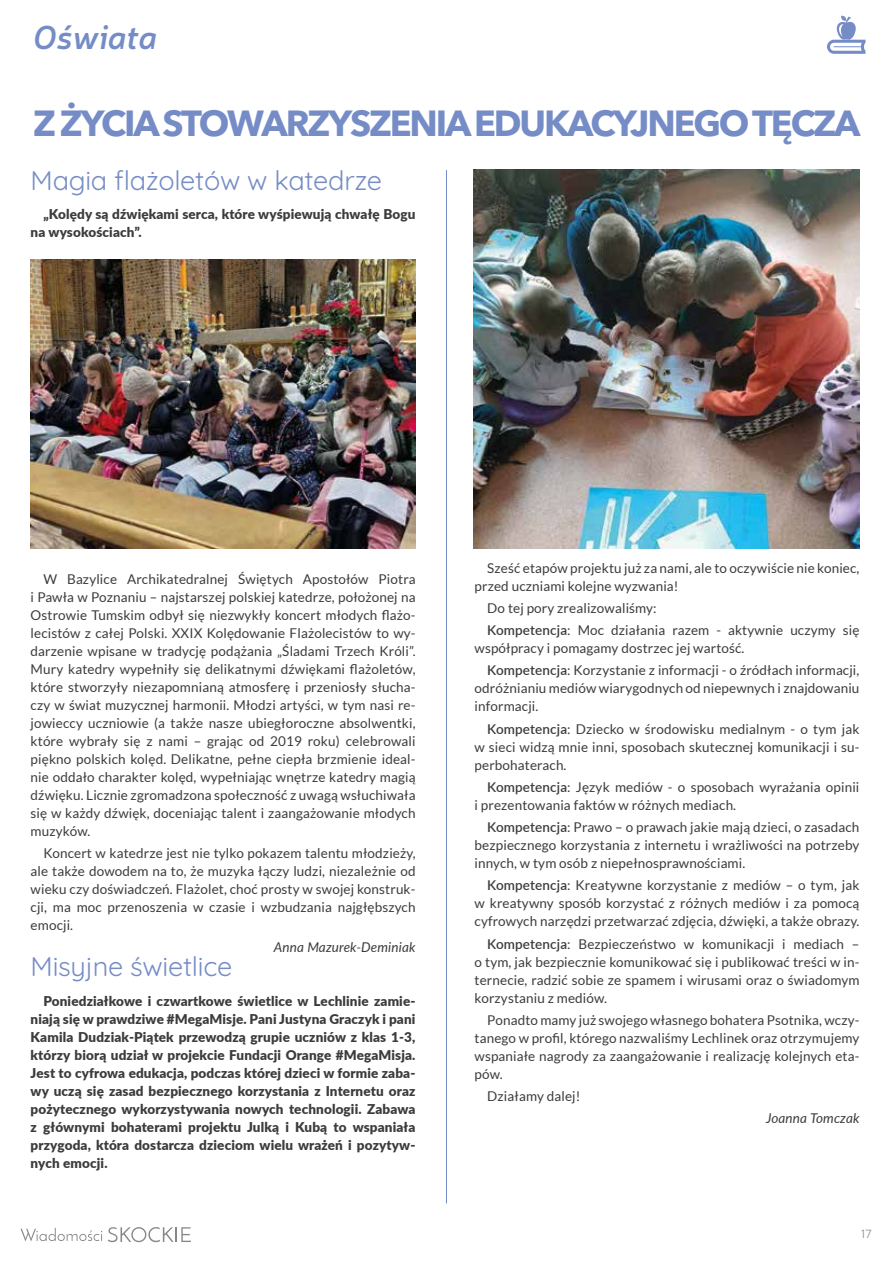
<style>
.page{position:relative;width:893px;height:1263px;background:#fff}
.page>*{position:absolute;margin:0;border:0;box-sizing:border-box;transform-origin:0 0}
.t1{font:700 36px "Avenir Next LT Pro";letter-spacing:-.06em;color:#758cc6}
.t2{font:italic 600 33px "Neris";letter-spacing:-.005em;color:#758cc6}
.t3{font:27px "Quicksand";letter-spacing:-.01em;color:#758cc6}
.t4{font:13.5px/18px "Lato";letter-spacing:.01em;color:#3c3c3b;text-align:justify}
.t5{font:900 13.5px/18px "Lato";letter-spacing:.01em;color:#3c3c3b;text-align:justify}
.t6{font:italic 13.5px "Lato";letter-spacing:.01em;color:#3c3c3b}
.t7{font:300 12px "Neris";color:#878787}
.s1{font-weight:600}
</style>
<div class="page">
<svg style="left:21px;top:1228px;width:81px;height:13px"></svg>
<svg style="left:108px;top:1227px;width:83px;height:15px"></svg>
<svg style="left:827px;top:16px;width:38px;height:38px"></svg>
<hr style="left:446px;top:170px;width:1px;height:1033px;background:#758cc6">
<img style="left:31px;top:259px;width:385px;height:290px">
<img style="left:474px;top:169px;width:385px;height:380px">
<h2 class="t2" style="left:33px;top:14px;width:125px">Oświata</h2>
<h1 class="t1" style="left:33px;top:101px;width:829px">Z ŻYCIA STOWARZYSZENIA EDUKACYJNEGO TĘCZA</h1>
<h3 class="t3" style="left:31px;top:159px;width:353px">Magia flażoletów w katedrze</h3>
<p class="t5" style="left:31px;top:205px;width:386px;text-indent:13px">„Kolędy są dźwiękami serca, które wyśpiewują chwałę Bogu na wysokościach”.</p>
<p class="t4" style="left:31px;top:570px;width:386px;text-indent:13px">W Bazylice Archikatedralnej Świętych Apostołów Piotra i Pawła w Poznaniu – najstarszej polskiej katedrze, położonej na Ostrowie Tumskim odbył się niezwykły koncert młodych flażo&shy;lecistów z całej Polski. XXIX Kolędowanie Flażolecistów to wy&shy;darzenie wpisane w tradycję podążania „Śladami Trzech Króli”.<br>Mury katedry wypełniły się delikatnymi dźwiękami flażoletów, które stworzyły niezapomnianą atmosferę i przeniosły słucha&shy;czy w świat muzycznej harmonii. Młodzi artyści, w tym nasi re&shy;jowieccy uczniowie (a także nasze ubiegłoroczne absolwentki, które wybrały się z nami – grając od 2019 roku) celebrowali piękno polskich kolęd. Delikatne, pełne ciepła brzmienie ideal&shy;nie oddało charakter kolęd, wypełniając wnętrze katedry magią dźwięku. Licznie zgromadzona społeczność z uwagą wsłuchiwała się w każdy dźwięk, doceniając talent i zaangażowanie młodych muzyków.</p>
<p class="t4" style="left:31px;top:844px;width:386px;text-indent:13px">Koncert w katedrze jest nie tylko pokazem talentu młodzieży, ale także dowodem na to, że muzyka łączy ludzi, niezależnie od wieku czy doświadczeń. Flażolet, choć prosty w swojej konstruk&shy;cji, ma moc przenoszenia w czasie i wzbudzania najgłębszych emocji.</p>
<p class="t6" style="left:274px;top:937px;width:143px">Anna Mazurek-Deminiak</p>
<h3 class="t3" style="left:31px;top:946px;width:203px">Misyjne świetlice</h3>
<p class="t5" style="left:31px;top:991px;width:386px;text-indent:13px">Poniedziałkowe i czwartkowe świetlice w Lechlinie zamie&shy;niają się w prawdziwe #MegaMisje. Pani Justyna Graczyk i pani Kamila Dudziak-Piątek przewodzą grupie uczniów z klas 1-3, którzy biorą udział w projekcie Fundacji Orange #MegaMisja.<br>Jest to cyfrowa edukacja, podczas której dzieci w formie zaba&shy;wy uczą się zasad bezpiecznego korzystania z Internetu oraz pożytecznego wykorzystywania nowych technologii. Zabawa z głównymi bohaterami projektu Julką i Kubą to wspaniała przygoda, która dostarcza dzieciom wielu wrażeń i pozytyw&shy;nych emocji.</p>
<p class="t4" style="left:475px;top:559px;width:386px;text-indent:13px">Sześć etapów projektu już za nami, ale to oczywiście nie koniec, przed uczniami kolejne wyzwania!</p>
<p class="t4" style="left:487px;top:597px;width:374px;line-height:22.2px">Do tej pory zrealizowaliśmy:<br><span class="s1">Kompetencja</span>: Moc działania razem - aktywnie uczymy się</p>
<p class="t4" style="left:487px;top:637px;width:374px;line-height:22.2px;text-indent:-13px">współpracy i pomagamy dostrzec jej wartość.<br><span class="s1">Kompetencja</span>: Korzystanie z informacji - o źródłach informacji,</p>
<p class="t4" style="left:475px;top:679px;width:386px">odróżnianiu mediów wiarygodnych od niepewnych i znajdowaniu informacji.</p>
<p class="t4" style="left:475px;top:720px;width:386px;text-indent:13px"><span class="s1">Kompetencja</span>: Dziecko w środowisku medialnym - o tym jak w sieci widzą mnie inni, sposobach skutecznej komunikacji i su&shy;perbohaterach.</p>
<p class="t4" style="left:475px;top:778px;width:386px;text-indent:13px"><span class="s1">Kompetencja</span>: Język mediów - o sposobach wyrażania opinii i prezentowania faktów w różnych mediach.</p>
<p class="t4" style="left:475px;top:818px;width:386px;text-indent:13px"><span class="s1">Kompetencja</span>: Prawo – o prawach jakie mają dzieci, o zasadach bezpiecznego korzystania z internetu i wrażliwości na potrzeby innych, w tym osób z niepełnosprawnościami.</p>
<p class="t4" style="left:475px;top:876px;width:386px;text-indent:13px"><span class="s1">Kompetencja</span>: Kreatywne korzystanie z mediów – o tym, jak w kreatywny sposób korzystać z różnych mediów i za pomocą cyfrowych narzędzi przetwarzać zdjęcia, dźwięki, a także obrazy.</p>
<p class="t4" style="left:475px;top:935px;width:386px;text-indent:13px"><span class="s1">Kompetencja</span>: Bezpieczeństwo w komunikacji i mediach – o tym, jak bezpiecznie komunikować się i publikować treści w in&shy;ternecie, radzić sobie ze spamem i wirusami oraz o świadomym korzystaniu z mediów.</p>
<p class="t4" style="left:475px;top:1011px;width:386px;text-indent:13px">Ponadto mamy już swojego własnego bohatera Psotnika, wczy&shy;tanego w profil, którego nazwaliśmy Lechlinek oraz otrzymujemy wspaniałe nagrody za zaangażowanie i realizację kolejnych eta&shy;pów.</p>
<p class="t4" style="left:487px;top:1087px;width:95px">Działamy dalej!</p>
<p class="t6" style="left:766px;top:1109px;width:95px">Joanna Tomczak</p>
<p class="t7" style="left:861px;top:1226px;width:12px">17</p>
</div>
